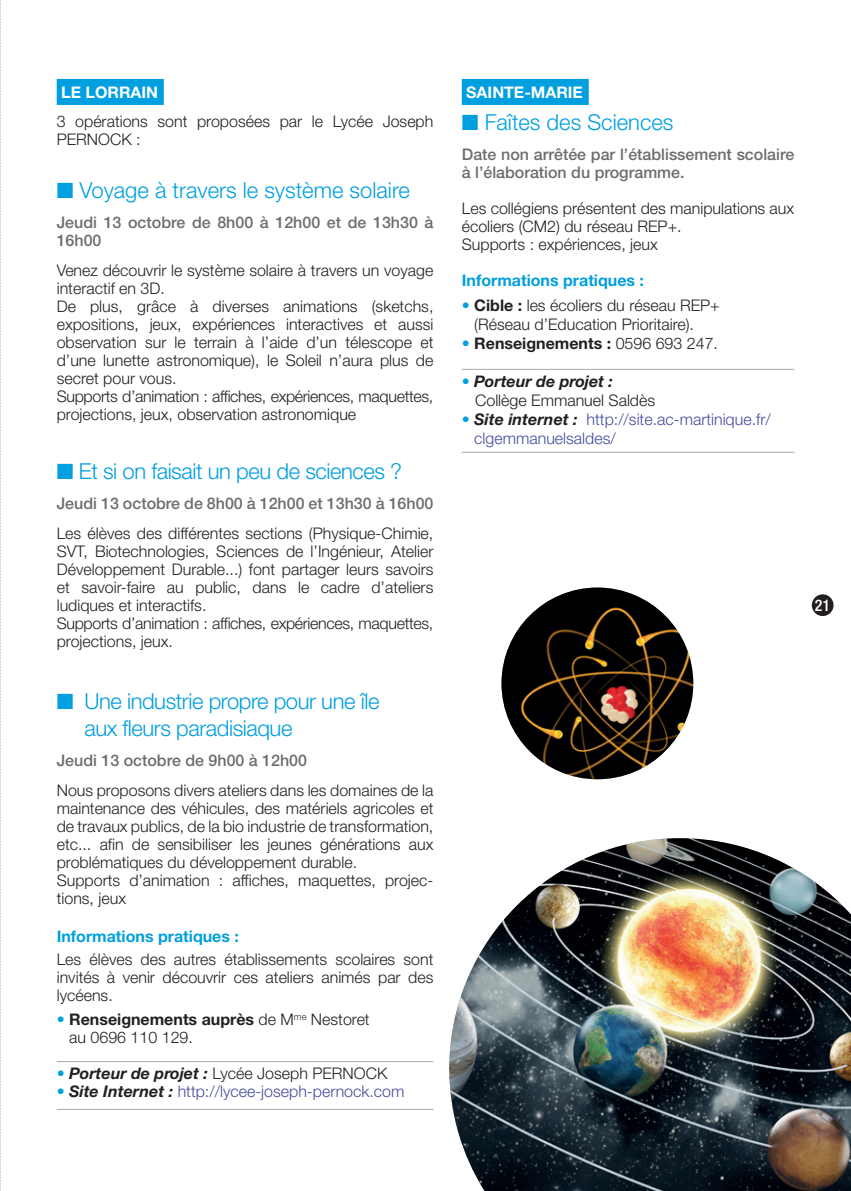
<style>
.page{position:relative;width:851px;height:1191px;background:#fff}
.page>*{position:absolute;margin:0;border:0;box-sizing:border-box;transform-origin:0 0}
.t1{font:300 22px/26.4px "Helvetica Neue";letter-spacing:-.02em;color:#009fdf}
.t2{font:300 22px "Helvetica Neue";color:#009fdf}
.t3{font:300 16px/18px "Helvetica Neue";color:#231f20}
.t4{font:500 16px/18px "Helvetica Neue";color:#6c6d70}
.t5{font:300 16px/19px "Helvetica Neue";color:#444d9c}
.t6{font:700 16px "Helvetica Neue";color:#009fdf}
.t7{font:700 16px "Helvetica Neue";color:#231f20}
.t8{font:700 16px "Helvetica Neue";color:#fff}
.t9{font:500 condensed 16px "Helvetica Neue";color:#fff}
.s1{color:#009fdf}
.s2{font-weight:700}
.s3{font-weight:700;font-style:italic}
.s4{font-weight:700;font-style:italic;color:#231f20}
.s5{font-weight:300;color:#009fdf}
.s6{font-weight:300}
</style>
<div class="page">
<div style="left:811px;top:594px;width:22px;height:22px;background:#231f20;border-radius:50%"></div>
<img style="left:449px;top:838px;width:401px;height:353px">
<img style="left:501px;top:587px;width:192px;height:192px;border-radius:96px">
<div style="left:57px;top:79px;width:107px;height:26px;background:#009fdf"></div>
<hr style="left:57px;top:1061px;width:376px;height:1px;background:#a8a9ad">
<hr style="left:57px;top:1109px;width:376px;height:1px;background:#a8a9ad">
<div style="left:461px;top:79px;width:127px;height:26px;background:#009fdf"></div>
<hr style="left:461px;top:369px;width:333px;height:1px;background:#a8a9ad">
<hr style="left:461px;top:452px;width:333px;height:1px;background:#a8a9ad">
<svg style="left:0;top:0;width:1px;height:1191px"></svg>
<p class="t8" style="left:61px;top:82px;width:98px">LE LORRAIN</p>
<p class="t3" style="left:57px;top:112px;width:378px">3 opérations sont proposées par le Lycée Joseph<br>PERNOCK :</p>
<h1 class="t2" style="left:57px;top:177px;width:354px">■ Voyage à travers le système solaire</h1>
<p class="t4" style="left:57px;top:213px;width:378px">Jeudi 13 octobre de 8h00 à 12h00 et de 13h30 à<br>16h00</p>
<p class="t3" style="left:57px;top:261px;width:378px">Venez découvrir le système solaire à travers un voyage interactif en 3D.<br>De plus, grâce à diverses animations (sketchs, expositions, jeux, expériences interactives et aussi observation sur le terrain à l’aide d’un télescope et d’une lunette astronomique), le Soleil n’aura plus de secret pour vous.<br>Supports d’animation : affiches, expériences, maquettes, projections, jeux, observation astronomique</p>
<h1 class="t1" style="left:57px;top:457px;width:347px">■ Et si on faisait un peu de sciences ?</h1>
<p class="t4" style="left:57px;top:494px;width:378px">Jeudi 13 octobre de 8h00 à 12h00 et 13h30 à 16h00</p>
<p class="t3" style="left:57px;top:524px;width:378px">Les élèves des différentes sections (Physique-Chimie, SVT, Biotechnologies, Sciences de l’Ingénieur, Atelier Développement Durable...) font partager leurs savoirs et savoir-faire au public, dans le cadre d’ateliers ludiques et interactifs.<br>Supports d’animation : affiches, expériences, maquettes, projections, jeux.</p>
<h1 class="t1" style="left:84px;top:688px;width:296px;text-indent:-28px">■ Une industrie propre pour une île aux fleurs paradisiaque</h1>
<p class="t4" style="left:57px;top:751px;width:252px">Jeudi 13 octobre de 9h00 à 12h00</p>
<p class="t3" style="left:57px;top:781px;width:378px">Nous proposons divers ateliers dans les domaines de la maintenance des véhicules, des matériels agricoles et de travaux publics, de la bio industrie de transformation, etc... afin de sensibiliser les jeunes générations aux problématiques du développement durable.<br>Supports d’animation : affiches, maquettes, projec&shy;tions, jeux</p>
<p class="t6" style="left:57px;top:926px;width:184px">Informations pratiques :</p>
<p class="t3" style="left:57px;top:950px;width:378px;text-align:justify">Les élèves des autres établissements scolaires sont invités à venir découvrir ces ateliers animés par des lycéens.</p>
<p class="t3" style="left:69px;top:1010px;width:302px;text-indent:-12px"><span class="s1">•</span> <span class="s2">Renseignements auprès</span> de M<sup>me</sup> Nestoret au 0696 110 129.</p>
<p class="t3" style="left:57px;top:1064px;width:332px"><span class="s1">•</span> <span class="s3">Porteur de projet :</span> Lycée Joseph PERNOCK</p>
<p class="t5" style="left:57px;top:1081px;width:349px"><span class="s1">•</span> <span class="s4">Site Internet :</span> http://lycee-joseph-pernock.com</p>
<p class="t8" style="left:466px;top:82px;width:118px">SAINTE-MARIE</p>
<h1 class="t2" style="left:461px;top:109px;width:213px">■ Faîtes des Sciences</h1>
<p class="t4" style="left:461px;top:145px;width:334px">Date non arrêtée par l’établissement scolaire à l’élaboration du programme.</p>
<p class="t3" style="left:461px;top:199px;width:334px">Les collégiens présentent des manipulations aux écoliers (CM2) du réseau REP+.<br>Supports : expériences, jeux</p>
<p class="t6" style="left:461px;top:270px;width:184px">Informations pratiques :</p>
<p class="t3" style="left:474px;top:295px;width:247px;line-height:19px;text-indent:-12px"><span class="s1">•</span> <span class="s2">Cible :</span> les écoliers du réseau REP+ (Réseau d’Education Prioritaire).</p>
<p class="t7" style="left:461px;top:333px;width:258px"><span class="s5">•</span> Renseignements : <span class="s6">0596 693 247.</span></p>
<p class="t3" style="left:475px;top:371px;width:181px;line-height:19px;text-indent:-13px"><span class="s1">•</span> <span class="s3">Porteur de projet :<br></span>Collège Emmanuel Saldès</p>
<p class="t5" style="left:474px;top:409px;width:298px;text-indent:-12px"><span class="s1">•</span> <span class="s4">Site internet :</span> http://site.ac-martinique.fr/ clgemmanuelsaldes/</p>
<p class="t9" style="left:814px;top:595px;width:17px">21</p>
</div>
